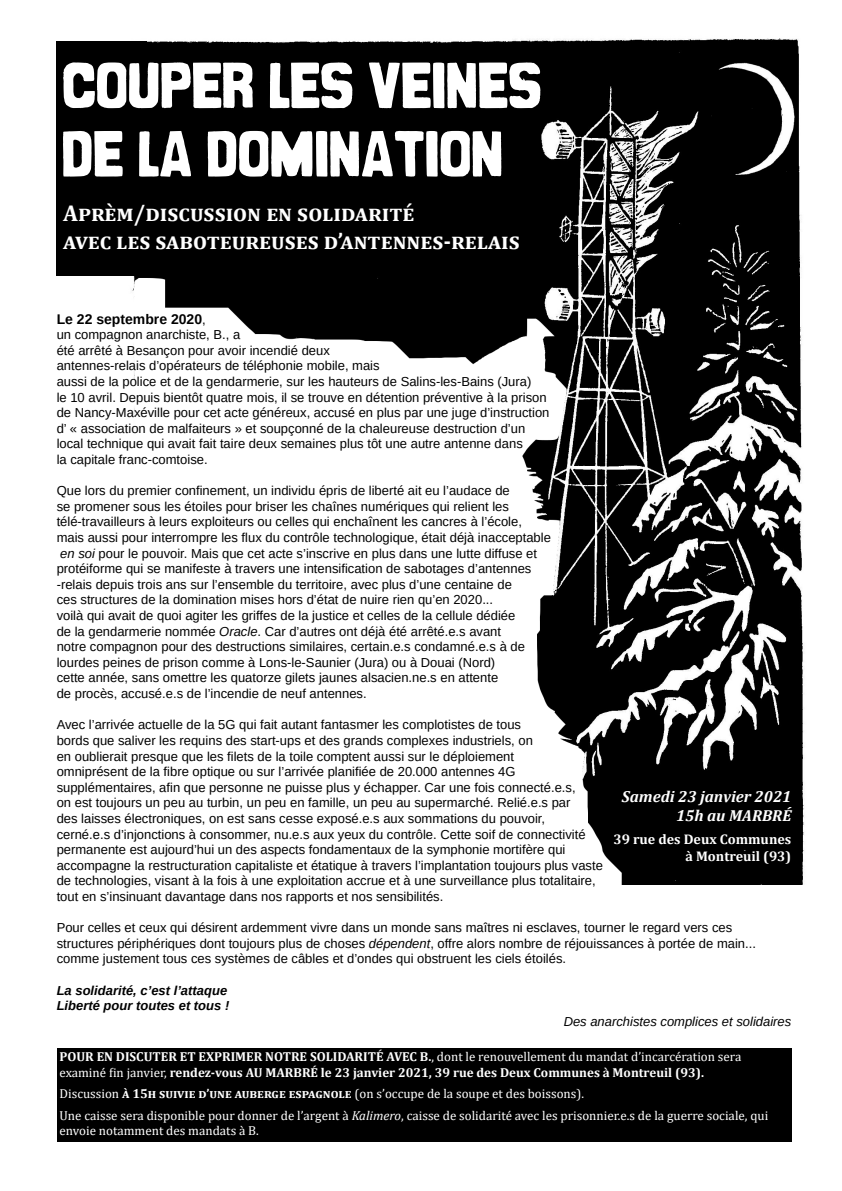
<style>
.page{position:relative;width:842px;height:1191px;background:#fff}
.page>*{position:absolute;margin:0;border:0;box-sizing:border-box;transform-origin:0 0}
.t1{font:700 57px "Can Cande Bois";color:#fff;scale:1.04 1}
.t2{font:700 23px "Cambria";color:#fff}
.t3{font:italic 700 16px "Cambria";color:#fff}
.t4{font:700 14px "Cambria";color:#fff}
.t5{font:700 14px "Arimo";color:#000}
.t6{font:13px/15.6px "Arimo";color:#000}
.t7{font:13px/15.6px "Cambria";color:#fff}
.t8{font:700 13px/15.6px "Cambria";color:#fff}
.t9{font:italic 700 13px "Arimo";color:#000}
.t10{font:italic 13px "Arimo";color:#000}
.s1{font-weight:400;font-size:13px}
.s2{font-style:italic}
.s3{font-weight:400}
.s4{font-weight:700}
</style>
<div class="page">
<img style="left:132px;top:38px;width:673px;height:846px">
<div style="left:57px;top:41px;width:90px;height:235px;background:#000"></div>
<div style="left:132px;top:38px;width:411px;height:213px;background:#000"></div>
<div style="left:57px;top:1048px;width:734px;height:94px;background:#000"></div>
<p class="t1" style="left:63px;top:62px;width:462px">COUPER LES VEINES</p>
<p class="t1" style="left:63px;top:130px;width:426px">DE LA DOMINATION</p>
<p class="t2" style="left:63px;top:197px;width:353px">Aprèm/discussion en solidarité</p>
<p class="t2" style="left:63px;top:225px;width:458px">avec les saboteureuses d’antennes-relais</p>
<p class="t5" style="left:57px;top:309px;width:151px">Le 22 septembre 2020<span class="s1">,</span></p>
<p class="t6" style="left:57px;top:327px;width:185px">un compagnon anarchiste, B., a</p>
<p class="t6" style="left:57px;top:342px;width:275px">été arrêté à Besançon pour avoir incendié deux</p>
<p class="t6" style="left:57px;top:358px;width:324px">antennes-relais d’opérateurs de téléphonie mobile, mais</p>
<p class="t6" style="left:57px;top:374px;width:476px">aussi de la police et de la gendarmerie, sur les hauteurs de Salins-les-Bains (Jura)</p>
<p class="t6" style="left:57px;top:389px;width:491px">le 10 avril. Depuis bientôt quatre mois, il se trouve en détention préventive à la prison</p>
<p class="t6" style="left:57px;top:405px;width:494px">de Nancy-Maxéville pour cet acte généreux, accusé en plus par une juge d’instruction</p>
<p class="t6" style="left:57px;top:420px;width:470px">d’ « association de malfaiteurs » et soupçonné de la chaleureuse destruction d’un</p>
<p class="t6" style="left:57px;top:436px;width:468px">local technique qui avait fait taire deux semaines plus tôt une autre antenne dans</p>
<p class="t6" style="left:57px;top:452px;width:152px">la capitale franc-comtoise.</p>
<p class="t6" style="left:57px;top:483px;width:455px">Que lors du premier confinement, un individu épris de liberté ait eu l’audace de</p>
<p class="t6" style="left:57px;top:498px;width:454px">se promener sous les étoiles pour briser les chaînes numériques qui relient les</p>
<p class="t6" style="left:57px;top:514px;width:467px">télé-travailleurs à leurs exploiteurs ou celles qui enchaînent les cancres à l’école,</p>
<p class="t6" style="left:57px;top:530px;width:496px">mais aussi pour interrompre les flux du contrôle technologique, était déjà inacceptable</p>
<p class="t6" style="left:60px;top:545px;width:478px"><span class="s2">en soi</span> pour le pouvoir. Mais que cet acte s’inscrive en plus dans une lutte diffuse et</p>
<p class="t6" style="left:57px;top:561px;width:476px">protéiforme qui se manifeste à travers une intensification de sabotages d’antennes</p>
<p class="t6" style="left:57px;top:576px;width:457px">-relais depuis trois ans sur l’ensemble du territoire, avec plus d’une centaine de</p>
<p class="t6" style="left:57px;top:592px;width:438px">ces structures de la domination mises hors d’état de nuire rien qu’en 2020...</p>
<p class="t6" style="left:57px;top:608px;width:460px">voilà qui avait de quoi agiter les griffes de la justice et celles de la cellule dédiée</p>
<p class="t6" style="left:57px;top:623px;width:446px">de la gendarmerie nommée <span class="s2">Oracle</span>. Car d’autres ont déjà été arrêté.e.s avant</p>
<p class="t6" style="left:57px;top:639px;width:470px">notre compagnon pour des destructions similaires, certain.e.s condamné.e.s à de</p>
<p class="t6" style="left:57px;top:654px;width:440px">lourdes peines de prison comme à Lons-le-Saunier (Jura) ou à Douai (Nord)</p>
<p class="t6" style="left:57px;top:670px;width:443px">cette année, sans omettre les quatorze gilets jaunes alsacien.ne.s en attente</p>
<p class="t6" style="left:57px;top:686px;width:312px">de procès, accusé.e.s de l’incendie de neuf antennes.</p>
<p class="t6" style="left:57px;top:717px;width:466px">Avec l’arrivée actuelle de la 5G qui fait autant fantasmer les complotistes de tous</p>
<p class="t6" style="left:57px;top:732px;width:478px">bords que saliver les requins des start-ups et des grands complexes industriels, on</p>
<p class="t6" style="left:57px;top:748px;width:459px">en oublierait presque que les filets de la toile comptent aussi sur le déploiement</p>
<p class="t6" style="left:57px;top:764px;width:460px">omniprésent de la fibre optique ou sur l’arrivée planifiée de 20.000 antennes 4G</p>
<p class="t6" style="left:57px;top:779px;width:520px">supplémentaires, afin que personne ne puisse plus y échapper. Car une fois connecté.e.s,</p>
<p class="t6" style="left:57px;top:795px;width:515px">on est toujours un peu au turbin, un peu en famille, un peu au supermarché. Relié.e.s par</p>
<p class="t6" style="left:57px;top:810px;width:490px">des laisses électroniques, on est sans cesse exposé.e.s aux sommations du pouvoir,</p>
<p class="t6" style="left:57px;top:826px;width:530px">cerné.e.s d’injonctions à consommer, nu.e.s aux yeux du contrôle. Cette soif de connectivité</p>
<p class="t6" style="left:57px;top:842px;width:510px">permanente est aujourd’hui un des aspects fondamentaux de la symphonie mortifère qui</p>
<p class="t6" style="left:57px;top:857px;width:548px">accompagne la restructuration capitaliste et étatique à travers l’implantation toujours plus vaste</p>
<p class="t6" style="left:57px;top:873px;width:541px">de technologies, visant à la fois à une exploitation accrue et à une surveillance plus totalitaire,</p>
<p class="t6" style="left:57px;top:888px;width:388px">tout en s’insinuant davantage dans nos rapports et nos sensibilités.</p>
<p class="t6" style="left:57px;top:920px;width:701px">Pour celles et ceux qui désirent ardemment vivre dans un monde sans maîtres ni esclaves, tourner le regard vers ces structures périphériques dont toujours plus de choses <span class="s2">dépendent</span>, offre alors nombre de réjouissances à portée de main... comme justement tous ces systèmes de câbles et d’ondes qui obstruent les ciels étoilés.</p>
<p class="t9" style="left:57px;top:981px;width:172px">La solidarité, c’est l’attaque</p>
<p class="t9" style="left:57px;top:996px;width:174px">Liberté pour toutes et tous !</p>
<p class="t10" style="left:564px;top:1012px;width:229px">Des anarchistes complices et solidaires</p>
<p class="t3" style="left:622px;top:785px;width:171px">Samedi 23 janvier 2021</p>
<p class="t3" style="left:676px;top:804px;width:117px">15h au MARBRÉ</p>
<p class="t4" style="left:613px;top:829px;width:179px">39 rue des Deux Communes</p>
<p class="t4" style="left:685px;top:846px;width:107px">à Montreuil (93)</p>
<p class="t8" style="left:60px;top:1048px;width:683px">POUR EN DISCUTER ET EXPRIMER NOTRE SOLIDARITÉ AVEC B.<span class="s3">, dont le renouvellement du mandat d’incarcération sera examiné fin janvier,</span> rendez-vous AU MARBRÉ le 23 janvier 2021, 39 rue des Deux Communes à Montreuil (93).</p>
<p class="t7" style="left:60px;top:1086px;width:526px">Discussion <span class="s4">à 15h suivie d’une auberge espagnole</span> (on s’occupe de la soupe et des boissons).</p>
<p class="t7" style="left:60px;top:1107px;width:710px">Une caisse sera disponible pour donner de l’argent à <span class="s2">Kalimero</span>, caisse de solidarité avec les prisonnier.e.s de la guerre sociale, qui envoie notamment des mandats à B.</p>
</div>
